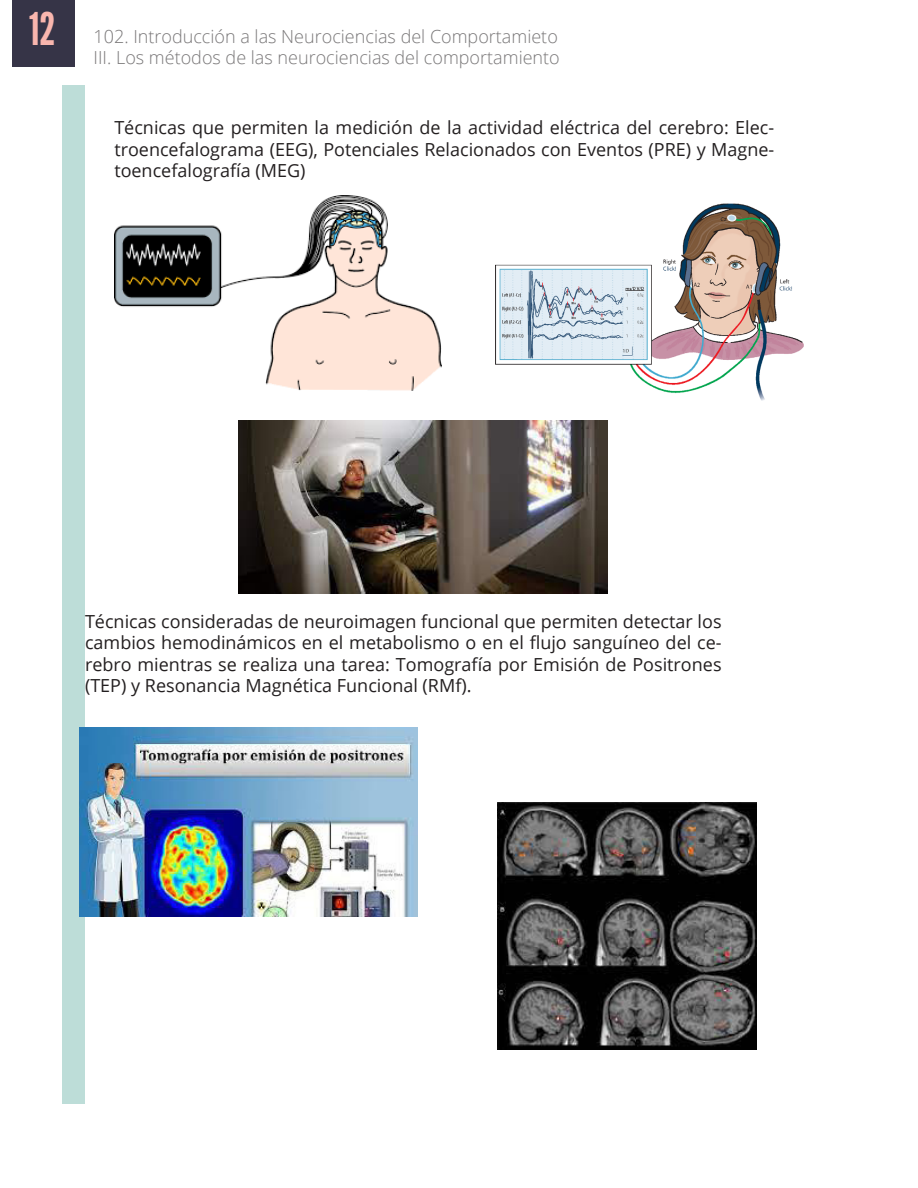
<style>
.page{position:relative;width:918px;height:1188px;background:#fff}
.page>*{position:absolute;margin:0;border:0;box-sizing:border-box;transform-origin:0 0}
.t1{font:45px "League Gothic";color:#f9b6ae}
.texto{font:18px/21.6px "Open Sans";color:#231f20;text-align:justify}
.t2{font:300 18px/21.6px "Open Sans";color:#7a7879}
</style>
<div class="page">
<div style="left:62px;top:85px;width:23px;height:1018px;background:#bdddd8"></div>
<div style="left:12px;top:0;width:63px;height:67px;background:#363447"></div>
<img style="left:114px;top:196px;width:328px;height:194px">
<img style="left:495px;top:203px;width:309px;height:198px">
<img style="left:238px;top:421px;width:369px;height:173px">
<img style="left:80px;top:727px;width:337px;height:189px">
<img style="left:498px;top:803px;width:258px;height:246px">
<h1 class="t1" style="left:29px;top:2px;width:28px">12</h1>
<p class="t2" style="left:94px;top:25px;width:468px">102. Introducción a las Neurociencias del Comportamieto<br>III. Los métodos de las neurociencias del comportamiento</p>
<p class="texto" style="left:114px;top:116px;width:662px">Técnicas que permiten la medición de la actividad eléctrica del cerebro: Elec&shy;troencefalograma (EEG), Potenciales Relacionados con Eventos (PRE) y Magne&shy;toencefalografía (MEG)</p>
<p class="texto" style="left:85px;top:610px;width:638px">Técnicas consideradas de neuroimagen funcional que permiten detectar los cambios hemodinámicos en el metabolismo o en el flujo sanguíneo del ce&shy;rebro mientras se realiza una tarea: Tomografía por Emisión de Positrones (TEP) y Resonancia Magnética Funcional (RMf).</p>
</div>
